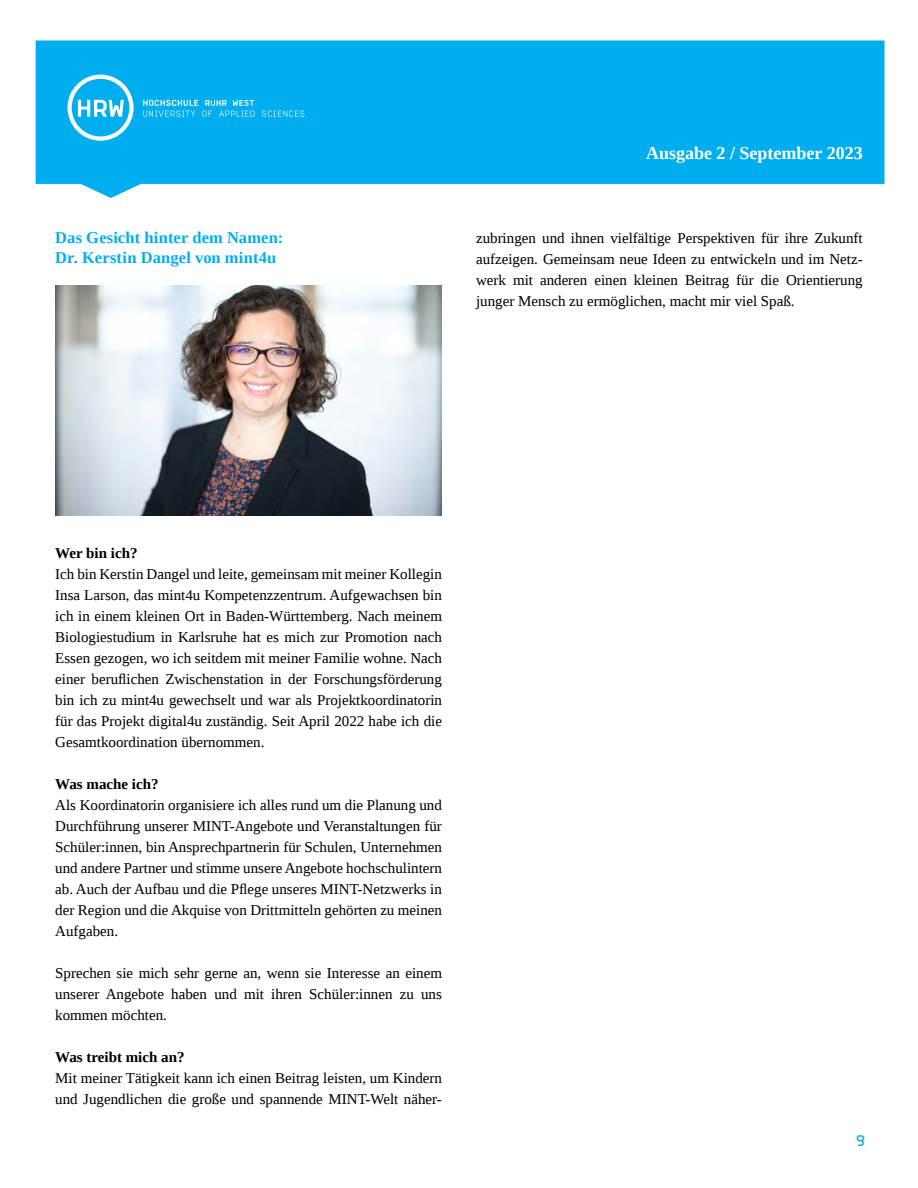
<style>
.page{position:relative;width:918px;height:1188px;background:#fff}
.page>*{position:absolute;margin:0;border:0;box-sizing:border-box;transform-origin:0 0}
.t1{font:700 18px "Liberation Serif";color:#fff}
.t2{font:700 16.5px/19.8px "Liberation Serif";letter-spacing:.01em;color:#00aeef}
.t3{font:15px/21px "Liberation Serif";color:#000;text-align:justify}
.t4{font:700 15px "Liberation Serif";color:#000}
.t5{font:15px "Normetica B";color:#00aeef}
</style>
<div class="page">
<svg style="left:36px;top:41px;width:849px;height:157px;background:#17b5f0"></svg>
<svg style="left:143px;top:100px;width:161px;height:17px;background:#29bbf1"></svg>
<svg style="left:68px;top:75px;width:66px;height:66px"></svg>
<img style="left:55px;top:285px;width:387px;height:231px">
<p class="t2" style="left:55px;top:227px;width:230px">Das Gesicht hinter dem Namen:<br>Dr. Kerstin Dangel von mint4u</p>
<p class="t1" style="left:646px;top:141px;width:218px">Ausgabe 2 / September 2023</p>
<p class="t3" style="left:476px;top:227px;width:388px">zubringen und ihnen vielfältige Perspektiven für ihre Zukunft aufzeigen. Gemeinsam neue Ideen zu entwickeln und im Netz&shy;werk mit anderen einen kleinen Beitrag für die Orientierung junger Mensch zu ermöglichen, macht mir viel Spaß.</p>
<p class="t4" style="left:55px;top:543px;width:84px">Wer bin ich?</p>
<p class="t3" style="left:55px;top:563px;width:388px">Ich bin Kerstin Dangel und leite, gemeinsam mit meiner Kollegin Insa Larson, das mint4u Kompetenzzentrum. Aufgewachsen bin ich in einem kleinen Ort in Baden-Württemberg. Nach meinem Biologiestudium in Karlsruhe hat es mich zur Promotion nach Essen gezogen, wo ich seitdem mit meiner Familie wohne. Nach einer beruflichen Zwischenstation in der Forschungsförderung bin ich zu mint4u gewechselt und war als Projektkoordinatorin für das Projekt digital4u zuständig. Seit April 2022 habe ich die Gesamtkoordination übernommen.</p>
<p class="t4" style="left:55px;top:774px;width:105px">Was mache ich?</p>
<p class="t3" style="left:55px;top:794px;width:388px">Als Koordinatorin organisiere ich alles rund um die Planung und Durchführung unserer MINT-Angebote und Veranstaltungen für Schüler:innen, bin Ansprechpartnerin für Schulen, Unternehmen und andere Partner und stimme unsere Angebote hochschulintern ab. Auch der Aufbau und die Pflege unseres MINT-Netzwerks in der Region und die Akquise von Drittmitteln gehörten zu meinen Aufgaben.</p>
<p class="t3" style="left:55px;top:962px;width:388px">Sprechen sie mich sehr gerne an, wenn sie Interesse an einem unserer Angebote haben und mit ihren Schüler:innen zu uns kommen möchten.</p>
<p class="t4" style="left:55px;top:1047px;width:131px">Was treibt mich an?</p>
<p class="t3" style="left:55px;top:1067px;width:388px">Mit meiner Tätigkeit kann ich einen Beitrag leisten, um Kindern und Jugendlichen die große und spannende MINT-Welt näher-</p>
<p class="t5" style="left:856px;top:1131px;width:12px">9</p>
</div>
